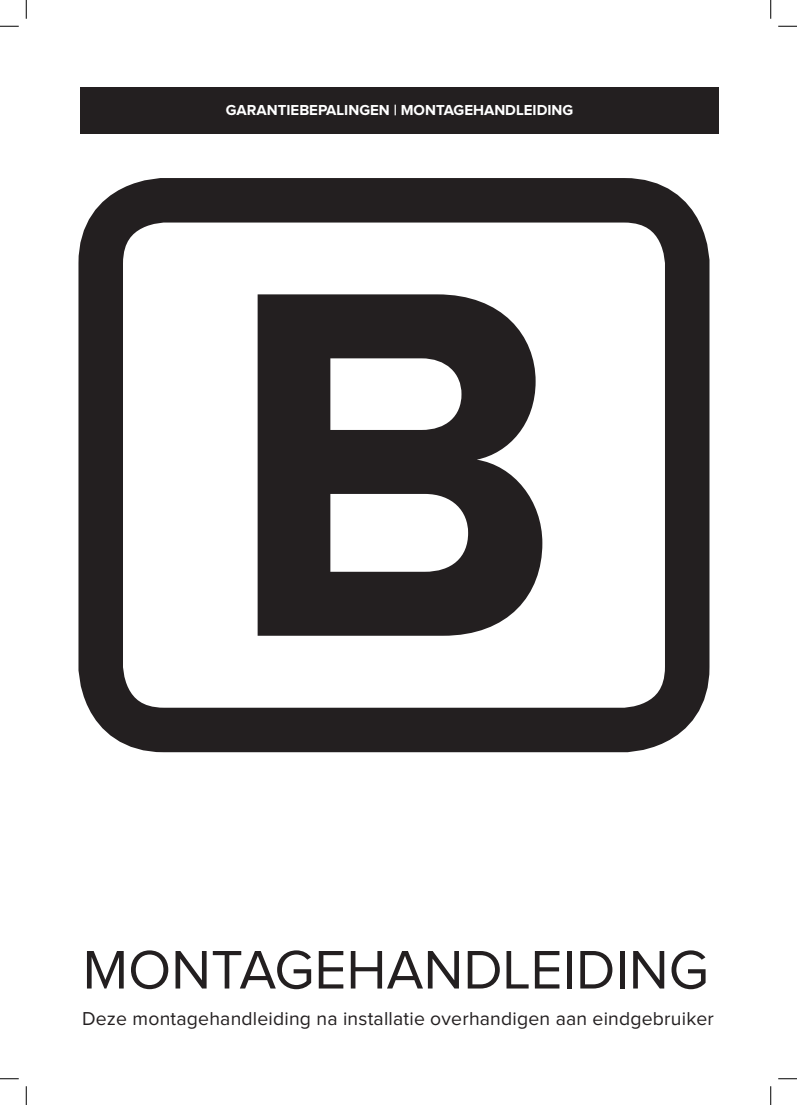
<style>
.page{position:relative;width:797px;height:1105px;background:#fff}
.page>*{position:absolute;margin:0;border:0;box-sizing:border-box;transform-origin:0 0}
.t1{font:700 511.75px "Proxima Nova";color:#231f20}
.t2{font:56.25px "Proxima Nova";color:#231f20}
.t3{font:19.38px "Proxima Nova";letter-spacing:.01em;color:#231f20}
.t4{font:700 15px "Proxima Nova";color:#fff}
</style>
<div class="page">
<div style="left:81px;top:87px;width:637px;height:47px;background:#231f20"></div>
<div style="left:78px;top:178px;width:631px;height:574px;border:44px solid #231f20;border-radius:63px"></div>
<svg style="left:0;top:25px;width:19px;height:2px"></svg>
<svg style="left:778px;top:25px;width:19px;height:2px"></svg>
<svg style="left:0;top:1078px;width:19px;height:1px"></svg>
<svg style="left:778px;top:1078px;width:19px;height:1px"></svg>
<svg style="left:25px;top:0;width:2px;height:19px"></svg>
<svg style="left:25px;top:1086px;width:2px;height:19px"></svg>
<svg style="left:770px;top:0;width:1px;height:19px"></svg>
<svg style="left:770px;top:1086px;width:1px;height:19px"></svg>
<p class="t4" style="left:226px;top:103px;width:349px">GARANTIEBEPALINGEN | MONTAGEHANDLEIDING</p>
<h1 class="t1" style="left:224px;top:231px;width:341px">B</h1>
<h2 class="t2" style="left:83px;top:944px;width:627px">MONTAGEHANDLEIDING</h2>
<p class="t3" style="left:82px;top:1010px;width:633px">Deze montagehandleiding na installatie overhandigen aan eindgebruiker</p>
</div>
